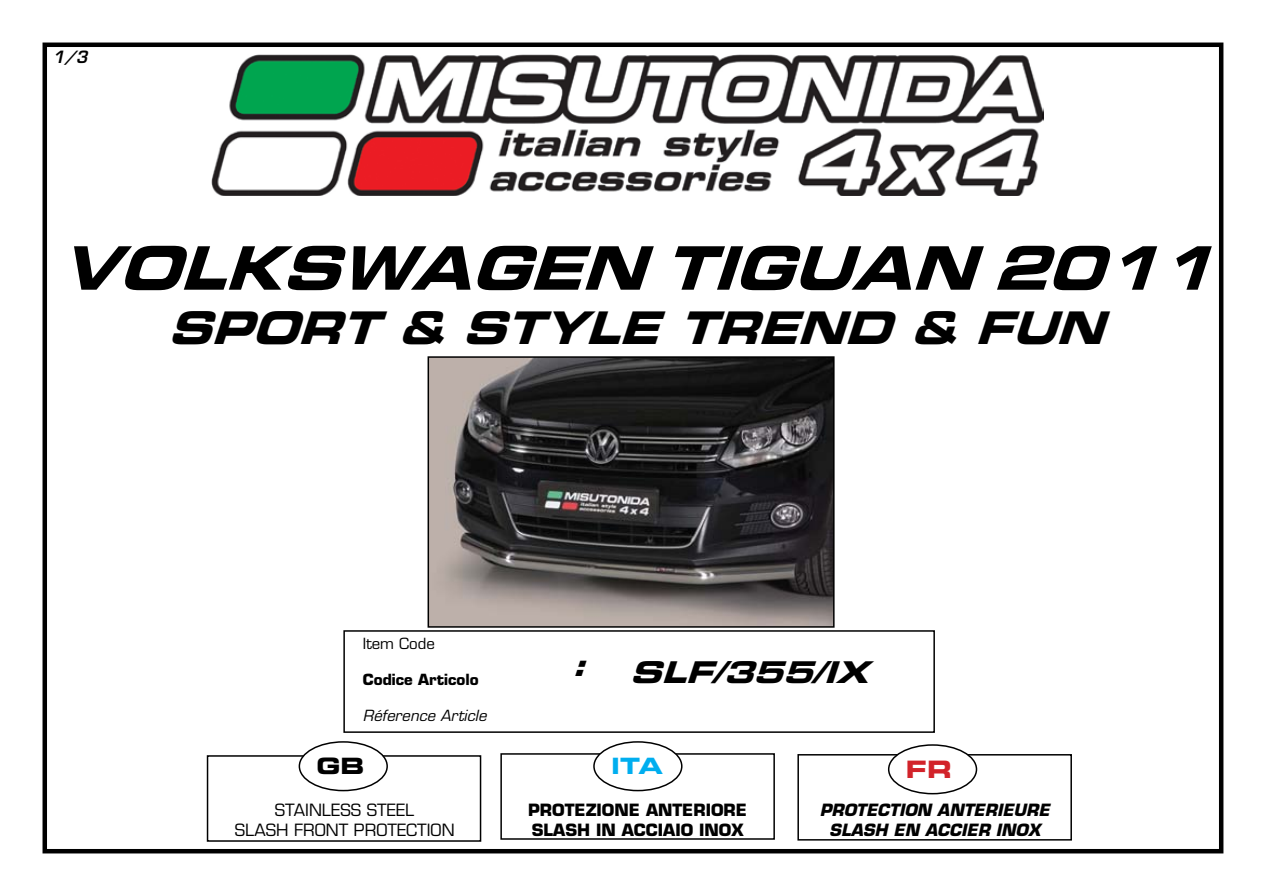
<style>
.page{position:relative;width:1263px;height:893px;background:#fff}
.page>*{position:absolute;margin:0;border:0;box-sizing:border-box;transform-origin:0 0}
.t1{font:italic 60px "Eurostile LT Std Bold Ex 2";color:#000;scale:.92 1}
.t2{font:italic 45px "Eurostile LT Std Bold Ex 2";color:#000;scale:.92 1}
.t3{font:italic 30px "Eurostile LT Std Bold Ex 2";color:#000}
.t4{font:24px "Eurostile LT Std Bold Ex 2";color:#d2232a}
.t5{font:22.5px "Eurostile LT Std Bold Ex 2";color:#00aeef}
.t6{font:22.5px "Eurostile LT Std Bold Ex 2";color:#000}
.t7{font:700 16.5px/19.8px "Eurostile LT Std";color:#000}
.t8{font:italic 700 16.5px/19.8px "Eurostile LT Std";color:#000;text-align:center}
.t9{font:16.5px/19.8px "Eurostile LT Std";color:#000;text-align:center}
.t10{font:italic 600 16.5px "Eurostile LT Std";color:#000}
.t11{font:italic 15px "Eurostile LT Std";color:#000}
.t12{font:700 15px "Eurostile LT Std";color:#000}
.t13{font:15px "Eurostile LT Std";color:#000}
</style>
<div class="page">
<div style="left:43px;top:43px;width:1180px;height:810px;border:4px solid #000"></div>
<div style="left:343px;top:630px;width:592px;height:103px;border:2px solid #000"></div>
<div style="left:207px;top:755px;width:274px;height:87px;border:2px solid #000"></div>
<div style="left:299px;top:742px;width:88px;height:49px;background:#fff;border-radius:50%"></div>
<div style="left:299px;top:741px;width:89px;height:50px;border:2px solid #000;border-radius:50%"></div>
<div style="left:500px;top:753px;width:275px;height:87px;border:2px solid #000"></div>
<div style="left:594px;top:742px;width:88px;height:49px;background:#fff;border-radius:50%"></div>
<div style="left:593px;top:741px;width:89px;height:50px;border:2px solid #000;border-radius:50%"></div>
<div style="left:797px;top:754px;width:275px;height:87px;border:2px solid #000"></div>
<div style="left:889px;top:745px;width:87px;height:49px;background:#fff;border-radius:50%"></div>
<div style="left:888px;top:744px;width:89px;height:50px;border:2px solid #000;border-radius:50%"></div>
<img style="left:212px;top:55px;width:832px;height:140px">
<img style="left:430px;top:359px;width:401px;height:266px">
<div style="left:427px;top:356px;width:407px;height:272px;border:2px solid #000"></div>
<p class="t10" style="left:53px;top:46px;width:36px">1/3</p>
<h1 class="t1" style="left:60px;top:226px;width:1282px">VOLKSWAGEN TIGUAN 2011</h1>
<h2 class="t2" style="left:168px;top:296px;width:1039px">SPORT&amp; STYLE TREND &amp; FUN</h2>
<p class="t13" style="left:363px;top:635px;width:73px">Item Code</p>
<p class="t12" style="left:363px;top:670px;width:117px">Codice Articolo</p>
<p class="t11" style="left:363px;top:707px;width:125px">Réference Article</p>
<h3 class="t3" style="left:571px;top:652px;width:312px">: SLF/355/IX</h3>
<h3 class="t6" style="left:317px;top:750px;width:49px">GB</h3>
<h3 class="t5" style="left:611px;top:750px;width:53px">ITA</h3>
<h3 class="t4" style="left:906px;top:752px;width:48px">FR</h3>
<p class="t7" style="left:528px;top:800px;width:220px">PROTEZIONE ANTERIORE<br>SLASH IN ACCIAIO INOX</p>
<p class="t9" style="left:235px;top:800px;width:221px">STAINLESS STEEL<br>SLASH FRONT PROTECTION</p>
<p class="t8" style="left:820px;top:800px;width:231px">PROTECTION ANTERIEURE<br>SLASH EN ACCIER INOX</p>
</div>
